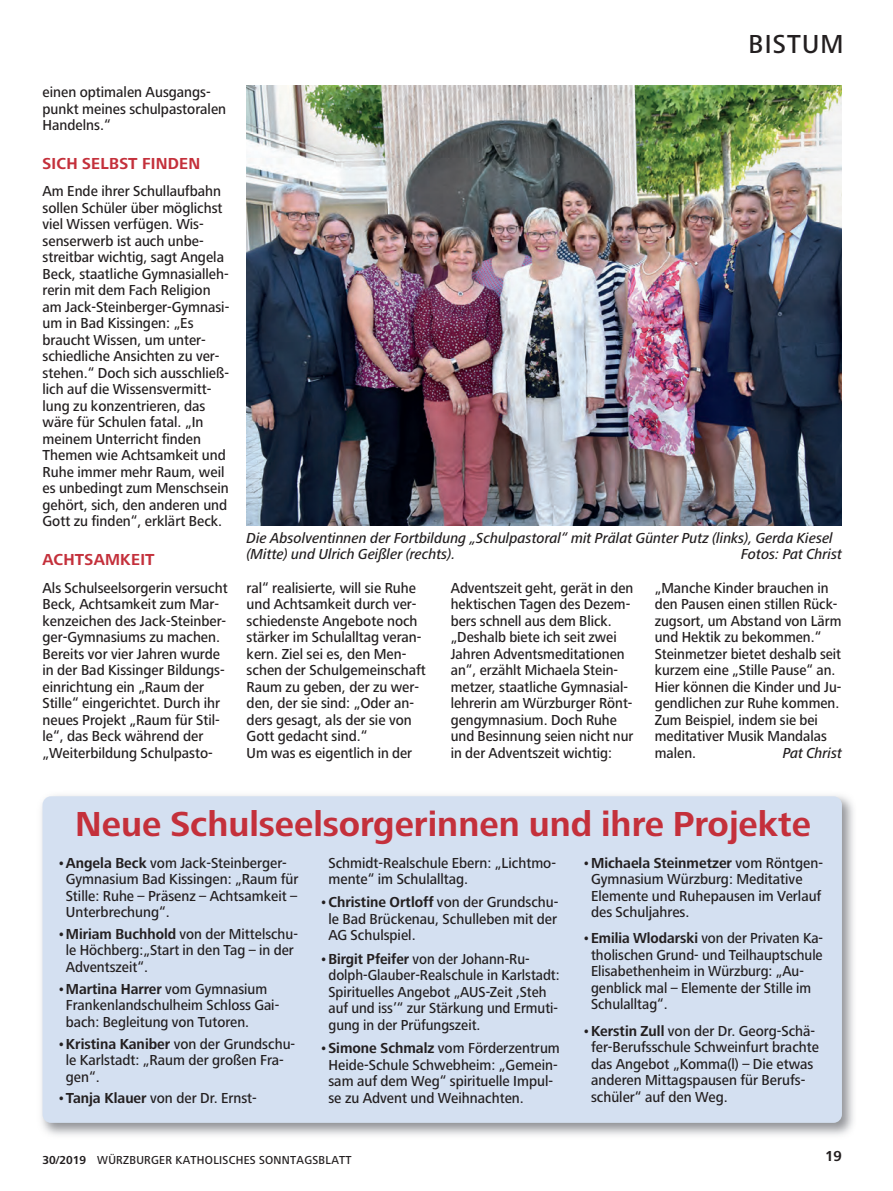
<style>
.page{position:relative;width:893px;height:1191px;background:#fff}
.page>*{position:absolute;margin:0;border:0;box-sizing:border-box;transform-origin:0 0}
.t1{font:700 36px "Frutiger Next LT";color:#c4303b}
.t2{font:500 27px "Frutiger Next LT";letter-spacing:.05em;color:#231f20;scale:.95 1}
.t3{font:700 16.5px "Frutiger Next LT";letter-spacing:.015em;color:#c4303b}
.t4{font:500 15px/16.5px "Frutiger Next LT";color:#231f20;scale:.95 1}
.t5{font:500 15px/16.5px "Frutiger Next LT";color:#231f20;scale:.93 1}
.t6{font:500 15px/16.5px "Frutiger Next LT";color:#231f20;scale:.94 1}
.t7{font:italic 500 15px/16.5px "Frutiger Next LT";color:#231f20;scale:.95 1}
.t8{font:700 15px "Frutiger Next LT";color:#231f20;scale:.95 1}
.t9{font:500 12px "Frutiger Next LT";letter-spacing:.025em;color:#231f20;scale:.95 1}
.s1{font-weight:700}
</style>
<div class="page">
<img style="left:41px;top:795px;width:813px;height:340px">
<div style="left:43px;top:796px;width:799px;height:326px;background:#d4e0f1;border-radius:9px"></div>
<img style="left:247px;top:85px;width:595px;height:441px">
<h2 class="t2" style="left:748px;top:29px;width:102px">BISTUM</h2>
<p class="t4" style="left:43px;top:84px;width:195px">einen optimalen Ausgangs&shy;punkt meines schulpastoralen<br>Handelns.“</p>
<p class="t3" style="left:43px;top:154px;width:159px">SICH SELBST FINDEN</p>
<p class="t4" style="left:43px;top:183px;width:198px">Am Ende ihrer Schullaufbahn sollen Schüler über möglichst viel Wissen verfügen. Wis&shy;senserwerb ist auch unbe&shy;streitbar wichtig, sagt Angela<br>Beck, staatliche Gymnasialleh&shy;rerin mit dem Fach Religion am Jack-Steinberger-Gymnasi&shy;um in Bad Kissingen: „Es braucht Wissen, um unter&shy;schiedliche Ansichten zu ver&shy;stehen.“ Doch sich ausschließ&shy;lich auf die Wissensvermitt&shy;lung zu konzentrieren, das wäre für Schulen fatal. „In meinem Unterricht finden<br>Themen wie Achtsamkeit und<br>Ruhe immer mehr Raum, weil es unbedingt zum Menschsein gehört, sich, den anderen und<br>Gott zu finden“, erklärt Beck.</p>
<p class="t3" style="left:43px;top:550px;width:114px">ACHTSAMKEIT</p>
<p class="t4" style="left:43px;top:579px;width:196px">Als Schulseelsorgerin versucht<br>Beck, Achtsamkeit zum Mar&shy;kenzeichen des Jack-Steinber&shy;ger-Gymnasiums zu machen.<br>Bereits vor vier Jahren wurde in der Bad Kissinger Bildungs&shy;einrichtung ein „Raum der<br>Stille“ eingerichtet. Durch ihr neues Projekt „Raum für Stil&shy;le“, das Beck während der „Weiterbildung Schulpasto-</p>
<p class="t4" style="left:247px;top:579px;width:190px">ral“ realisierte, will sie Ruhe und Achtsamkeit durch ver&shy;schiedenste Angebote noch stärker im Schulalltag veran&shy;kern. Ziel sei es, den Men&shy;schen der Schulgemeinschaft<br>Raum zu geben, der zu wer&shy;den, der sie sind: „Oder an&shy;ders gesagt, als der sie von<br>Gott gedacht sind.“<br>Um was es eigentlich in der</p>
<p class="t6" style="left:451px;top:579px;width:196px">Adventszeit geht, gerät in den hektischen Tagen des Dezem&shy;bers schnell aus dem Blick. „Deshalb biete ich seit zwei<br>Jahren Adventsmeditationen an“, erzählt Michaela Stein&shy;metzer, staatliche Gymnasial&shy;lehrerin am Würzburger Rönt&shy;gengymnasium. Doch Ruhe und Besinnung seien nicht nur in der Adventszeit wichtig:</p>
<p class="t6" style="left:655px;top:579px;width:200px">„Manche Kinder brauchen in den Pausen einen stillen Rück&shy;zugsort, um Abstand von Lärm und Hektik zu bekommen.“<br>Steinmetzer bietet deshalb seit kurzem eine „Stille Pause“ an.<br>Hier können die Kinder und Ju&shy;gendlichen zur Ruhe kommen.<br>Zum Beispiel, indem sie bei meditativer Musik Mandalas malen.</p>
<p class="t7" style="left:247px;top:530px;width:619px">Die Absolventinnen der Fortbildung „Schulpastoral“ mit Prälat Günter Putz (links), Gerda Kiesel (Mitte) und Ulrich Geißler (rechts).</p>
<p class="t7" style="left:741px;top:546px;width:108px">Fotos: Pat Christ</p>
<p class="t7" style="left:783px;top:744px;width:64px">Pat Christ</p>
<h1 class="t1" style="left:75px;top:803px;width:737px">Neue Schulseelsorgerinnen und ihre Projekte</h1>
<p class="t5" style="left:66px;top:854px;width:252px;text-indent:-8px">•<span class="s1">Angela Beck</span> vom Jack-Steinberger-<br>Gymnasium Bad Kissingen: „Raum für<br>Stille: Ruhe – Präsenz – Achtsamkeit –<br>Unterbrechung“.</p>
<p class="t6" style="left:66px;top:925px;width:248px;text-indent:-9px">•<span class="s1">Miriam Buchhold</span> von der Mittelschu&shy;le Höchberg:„Start in den Tag – in der<br>Adventszeit“.</p>
<p class="t6" style="left:66px;top:980px;width:229px;text-indent:-9px">•<span class="s1">Martina Harrer</span> vom Gymnasium<br>Frankenlandschulheim Schloss Gai&shy;bach: Begleitung von Tutoren.</p>
<p class="t5" style="left:66px;top:1035px;width:248px;text-indent:-8px">•<span class="s1">Kristina Kaniber</span> von der Grundschu&shy;le Karlstadt: „Raum der großen Fra&shy;gen“.</p>
<p class="t5" style="left:57px;top:1090px;width:216px">•<span class="s1">Tanja Klauer</span> von der Dr. Ernst-</p>
<p class="t4" style="left:328px;top:854px;width:241px">Schmidt-Realschule Ebern: „Lichtmo&shy;mente“ im Schulalltag.</p>
<p class="t5" style="left:328px;top:894px;width:249px;text-align:justify;text-indent:-8px">•<span class="s1">Christine Ortloff</span> von der Grundschu&shy;le Bad Brückenau, Schulleben mit der AG Schulspiel.</p>
<p class="t5" style="left:328px;top:950px;width:250px;text-indent:-9px">•<span class="s1">Birgit Pfeifer</span> von der Johann-Ru&shy;dolph-Glauber-Realschule in Karlstadt:<br>Spirituelles Angebot „AUS-Zeit ‚Steh auf und iss’“ zur Stärkung und Ermuti&shy;gung in der Prüfungszeit.</p>
<p class="t5" style="left:328px;top:1039px;width:250px;text-indent:-8px">•<span class="s1">Simone Schmalz</span> vom Förderzentrum Heide-Schule Schwebheim: „Gemein&shy;sam auf dem Weg“ spirituelle Impul&shy;se zu Advent und Weihnachten.</p>
<p class="t5" style="left:591px;top:854px;width:251px;text-indent:-8px">•<span class="s1">Michaela Steinmetzer</span> vom Röntgen-<br>Gymnasium Würzburg: Meditative<br>Elemente und Ruhepausen im Verlauf des Schuljahres.</p>
<p class="t5" style="left:591px;top:930px;width:251px;text-indent:-9px">•<span class="s1">Emilia Wlodarski</span> von der Privaten Ka&shy;tholischen Grund- und Teilhauptschule Elisabethenheim in Würzburg: „Au&shy;genblick mal – Elemente der Stille im Schulalltag“.</p>
<p class="t5" style="left:591px;top:1022px;width:247px;text-indent:-8px">•<span class="s1">Kerstin Zull</span> von der Dr. Georg-Schä&shy;fer-Berufsschule Schweinfurt brachte das Angebot „Komma(l) – Die etwas anderen Mittagspausen für Berufs&shy;schüler“ auf den Weg.</p>
<p class="t9" style="left:43px;top:1153px;width:327px"><span class="s1">30/2019</span> WÜRZBURGER KATHOLISCHES SONNTAGSBLATT</p>
<p class="t8" style="left:825px;top:1147px;width:19px">19</p>
</div>
